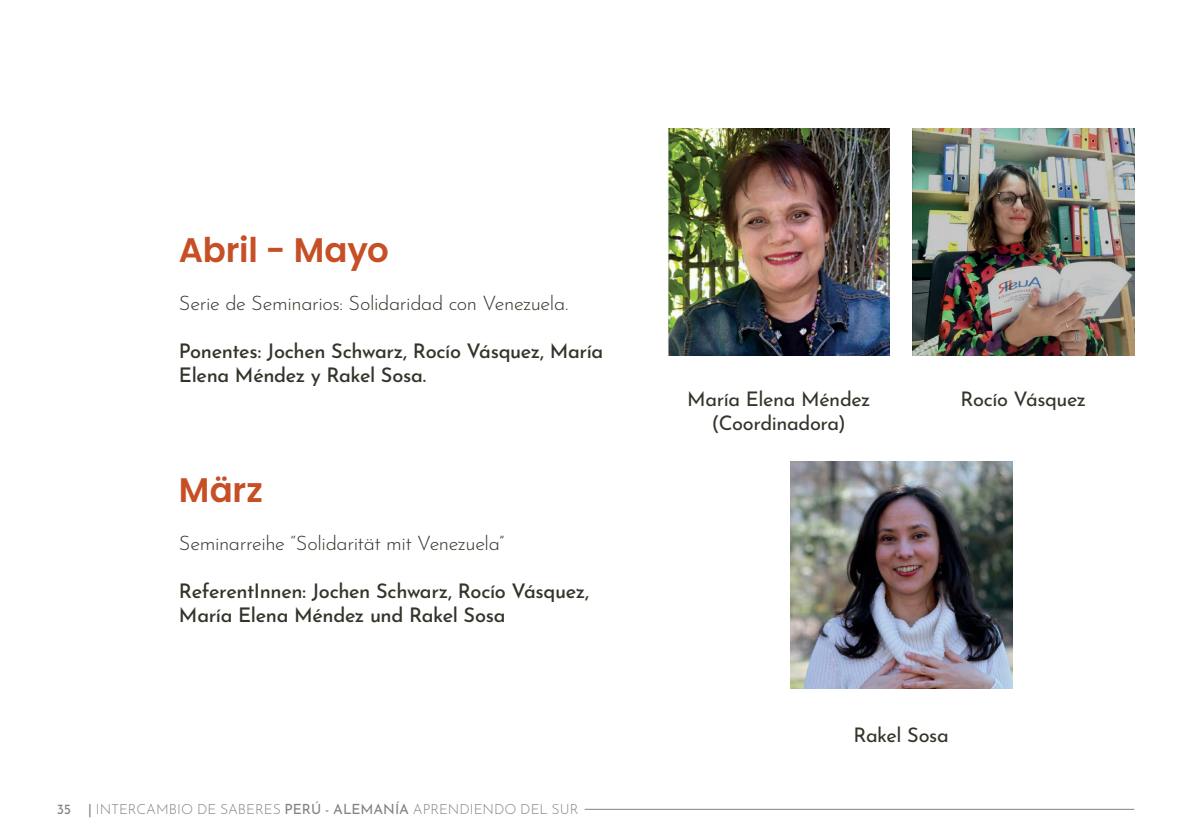
<style>
.page{position:relative;width:1191px;height:840px;background:#fff}
.page>*{position:absolute;margin:0;border:0;box-sizing:border-box;transform-origin:0 0}
.t1{font:600 34px "Poppins";letter-spacing:-.005em;color:#c64f26}
.t2{font:500 20px/24px "Josefin Sans";letter-spacing:-.025em;color:#323529}
.t3{font:300 20px "Josefin Sans";letter-spacing:-.025em;color:#323529}
.t4{font:20px/24px "Josefin Sans";letter-spacing:-.02em;color:#323529;text-align:center}
.t5{font:300 14px "Josefin Sans";letter-spacing:-.005em;color:#808285}
.s1{font-weight:400}
</style>
<div class="page">
<hr style="left:585px;top:808px;width:549px;height:1px;background:#808285">
<img style="left:912px;top:129px;width:222px;height:226px">
<img style="left:668px;top:129px;width:221px;height:226px">
<img style="left:790px;top:461px;width:222px;height:227px">
<h1 class="t1" style="left:179px;top:230px;width:211px">Abril - Mayo</h1>
<p class="t3" style="left:179px;top:287px;width:391px">Serie de Seminarios: Solidaridad con Venezuela.</p>
<p class="t2" style="left:179px;top:337px;width:426px">Ponentes: Jochen Schwarz, Rocío Vásquez, María<br>Elena Méndez y Rakel Sosa.</p>
<h1 class="t1" style="left:179px;top:470px;width:85px">März</h1>
<p class="t3" style="left:179px;top:527px;width:327px">Seminarreihe “Solidarität mit Venezuela”</p>
<p class="t2" style="left:179px;top:577px;width:412px">ReferentInnen: Jochen Schwarz, Rocío Vásquez,<br>María Elena Méndez und Rakel Sosa</p>
<p class="t5" style="left:57px;top:798px;width:523px"><span class="s1">35 |</span> INTERCAMBIO DE SABERES <span class="s1">PERÚ - ALEMANÍA</span> APRENDIENDO DEL SUR</p>
<p class="t4" style="left:687px;top:385px;width:185px">María Elena Méndez (Coordinadora)</p>
<p class="t4" style="left:960px;top:385px;width:127px">Rocío Vásquez</p>
<p class="t4" style="left:853px;top:721px;width:97px">Rakel Sosa</p>
</div>
